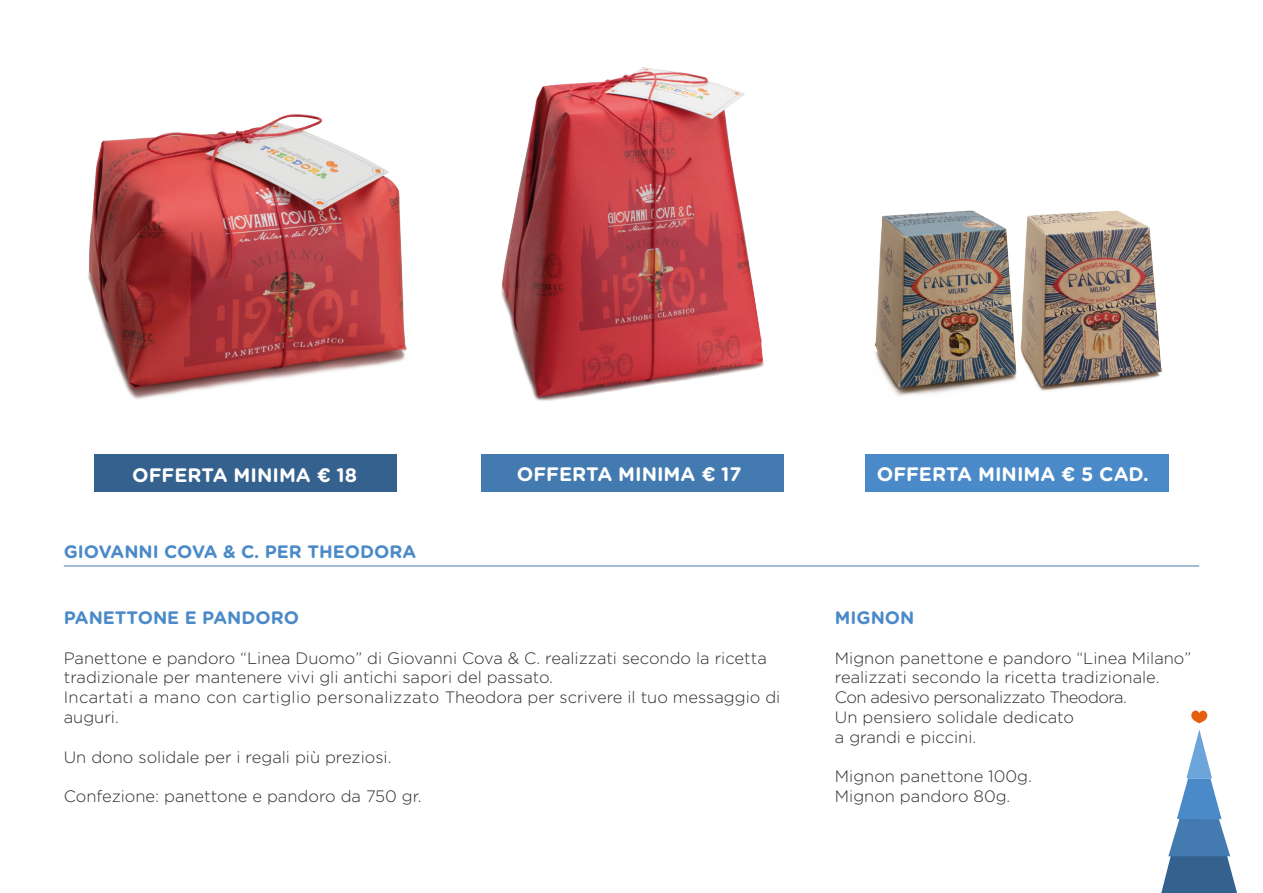
<style>
.page{position:relative;width:1263px;height:893px;background:#fff}
.page>*{position:absolute;margin:0;border:0;box-sizing:border-box;transform-origin:0 0}
.t1{font:700 19.5px "Gotham Rounded";color:#fff}
.t2{font:700 18px "Gotham Rounded";color:#4b8ac9}
.t3{font:300 16.5px/19.8px "Gotham Rounded";color:#2e2d2c}
.t4{font:300 16.5px "Gotham Rounded";letter-spacing:-.03em;color:#2e2d2c}
</style>
<div class="page">
<div style="left:865px;top:454px;width:304px;height:38px;background:#4b8ac9"></div>
<div style="left:481px;top:454px;width:302px;height:38px;background:#437ab0"></div>
<div style="left:95px;top:454px;width:302px;height:38px;background:#34618d"></div>
<hr style="left:64px;top:566px;width:1135px;height:1px;background:#437ab0">
<img style="left:88px;top:114px;width:319px;height:285px">
<img style="left:501px;top:67px;width:263px;height:334px">
<img style="left:874px;top:210px;width:288px;height:186px">
<svg style="left:1161px;top:729px;width:76px;height:164px"></svg>
<svg style="left:1191px;top:710px;width:16px;height:13px"></svg>
<p class="t1" style="left:132px;top:460px;width:226px">OFFERTA MINIMA € 18</p>
<p class="t1" style="left:517px;top:460px;width:226px">OFFERTA MINIMA € 17</p>
<p class="t1" style="left:877px;top:460px;width:273px">OFFERTA MINIMA € 5 CAD.</p>
<p class="t2" style="left:64px;top:538px;width:354px">GIOVANNI COVA &amp; C. PER THEODORA</p>
<p class="t2" style="left:64px;top:604px;width:237px">PANETTONE E PANDORO</p>
<p class="t3" style="left:64px;top:647px;width:704px">Panettone e pandoro “Linea Duomo” di Giovanni Cova &amp; C. realizzati secondo la ricetta tradizionale per mantenere vivi gli antichi sapori del passato.</p>
<p class="t3" style="left:64px;top:687px;width:718px">Incartati a mano con cartiglio personalizzato Theodora per scrivere il tuo messaggio di auguri.</p>
<p class="t3" style="left:64px;top:746px;width:329px">Un dono solidale per i regali più preziosi.</p>
<p class="t3" style="left:64px;top:786px;width:359px">Confezione: panettone e pandoro da 750 gr.</p>
<p class="t2" style="left:835px;top:604px;width:81px">MIGNON</p>
<p class="t3" style="left:835px;top:647px;width:358px">Mignon panettone e pandoro “Linea Milano” realizzati secondo la ricetta tradizionale.</p>
<p class="t4" style="left:835px;top:686px;width:294px">Con adesivo personalizzato Theodora.</p>
<p class="t3" style="left:835px;top:706px;width:241px">Un pensiero solidale dedicato</p>
<p class="t3" style="left:835px;top:726px;width:143px">a grandi e piccini.</p>
<p class="t3" style="left:835px;top:766px;width:199px">Mignon panettone 100g.</p>
<p class="t3" style="left:835px;top:786px;width:177px">Mignon pandoro 80g.</p>
</div>
